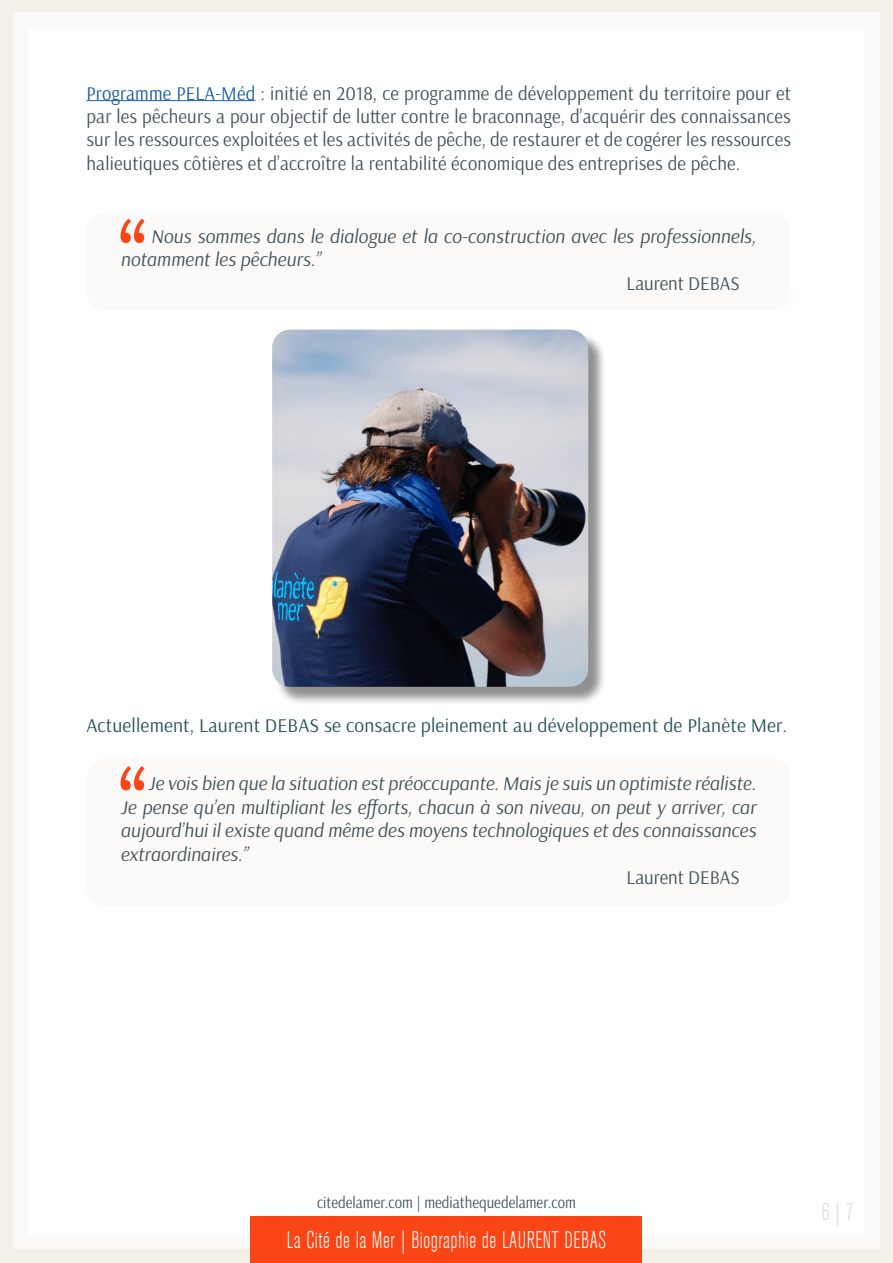
<style>
.page{position:relative;width:893px;height:1263px;background:#fff}
.page>*{position:absolute;margin:0;border:0;box-sizing:border-box;transform-origin:0 0}
.t1{font:300 condensed 24px "Akzidenz Grotesk BE";letter-spacing:.02em;color:#fffefc;scale:.9 1}
.t2{font:300 condensed 24px "Akzidenz Grotesk BE";color:#d2dfd9;scale:.9 1}
.t3{font:19.5px/23.4px "Arsenal";letter-spacing:.01em;color:#425159;text-align:justify;scale:.96 1}
.t4{font:italic 19.5px/23.4px "Arsenal";color:#425159}
.t5{font:19.5px "Arsenal";letter-spacing:.01em;color:#25525a}
.t6{font:16.5px "Arsenal";color:#40525c;scale:.9 1}
.s1{color:#175d9e}
</style>
<div class="page">
<div style="left:0;top:0;width:13px;height:1263px;background:#f4f0e8"></div>
<div style="left:880px;top:0;width:13px;height:1263px;background:#f4f0e8"></div>
<div style="left:0;top:0;width:893px;height:12px;background:#f4f0e8"></div>
<div style="left:0;top:1249px;width:893px;height:14px;background:#f4f0e8"></div>
<div style="left:251px;top:1216px;width:391px;height:47px;background:#fa4616"></div>
<hr style="left:86px;top:100px;width:170px;height:1px;background:#175d9e">
<div style="left:86px;top:213px;width:705px;height:97px;background:#fbfaf9;border-radius:18px"></div>
<svg style="left:120px;top:219px;width:25px;height:24px"></svg>
<div style="left:86px;top:759px;width:705px;height:147px;background:#fbfaf9;border-radius:18px"></div>
<svg style="left:120px;top:766px;width:25px;height:24px"></svg>
<div style="left:274px;top:332px;width:333px;height:373px;background:#231f20;opacity:.5"></div>
<img style="left:272px;top:330px;width:316px;height:357px">
<p class="t3" style="left:86px;top:82px;width:735px"><span class="s1">Programme PELA-Méd</span> : initié en 2018, ce programme de développement du territoire pour et par les pêcheurs a pour objectif de lutter contre le braconnage, d’acquérir des connaissances sur les ressources exploitées et les activités de pêche, de restaurer et de cogérer les ressources halieutiques côtières et d’accroître la rentabilité économique des entreprises de pêche.</p>
<p class="t4" style="left:120px;top:225px;width:637px;text-indent:30px">Nous sommes dans le dialogue et la co-construction avec les professionnels, notamment les pêcheurs.”</p>
<p class="t3" style="left:627px;top:272px;width:119px">Laurent DEBAS</p>
<p class="t5" style="left:86px;top:713px;width:702px">Actuellement, Laurent DEBAS se consacre pleinement au développement de Planète Mer.</p>
<p class="t4" style="left:120px;top:772px;width:637px;text-align:justify;text-indent:28px">Je vois bien que la situation est préoccupante. Mais je suis un optimiste réaliste.<br>Je pense qu’en multipliant les efforts, chacun à son niveau, on peut y arriver, car aujourd’hui il existe quand même des moyens technologiques et des connaissances extraordinaires.”</p>
<p class="t3" style="left:627px;top:866px;width:119px">Laurent DEBAS</p>
<p class="t6" style="left:317px;top:1193px;width:289px">citedelamer.com | mediathequedelamer.com</p>
<p class="t2" style="left:822px;top:1198px;width:37px">6 | 7</p>
<p class="t1" style="left:287px;top:1227px;width:357px">La Cité de la Mer | Biographie de LAURENT DEBAS</p>
</div>
